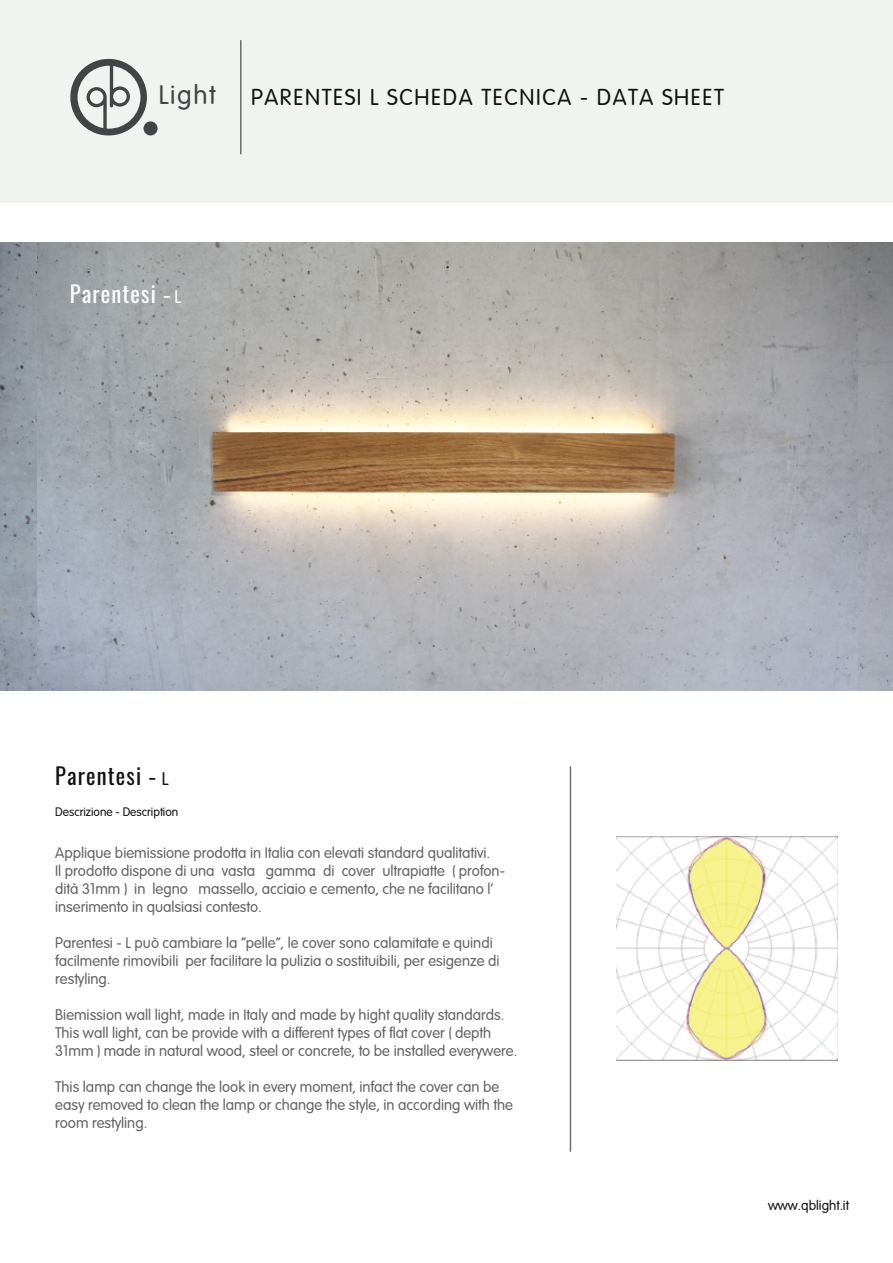
<style>
.page{position:relative;width:893px;height:1263px;background:#fff}
.page>*{position:absolute;margin:0;border:0;box-sizing:border-box;transform-origin:0 0}
.t1{font:26.25px "Arial Rounded";letter-spacing:.065em;color:#434445}
.t2{font:22.5px "Arial Rounded";letter-spacing:.075em;color:#131212}
.t3{font:22.5px "Oswald";letter-spacing:.05em;color:#fff}
.t4{font:22.5px "Oswald";letter-spacing:.05em;color:#131212}
.t5{font:15px/18px "Arial Rounded";color:#626363}
.t6{font:13.5px "Arial Rounded";color:#131212}
.t7{font:12px "Arial Rounded";color:#131212}
.s1{font-family:"Arial Rounded"}
.s2{font-family:"Arial Rounded";font-size:18px}
</style>
<div class="page">
<div style="left:0;top:0;width:893px;height:202px;background:#f1f3f1"></div>
<img style="left:0;top:242px;width:893px;height:449px">
<img style="left:38px;top:242px;width:819px;height:449px">
<hr style="left:240px;top:41px;width:2px;height:113px;background:#6c6d70">
<svg style="left:70px;top:59px;width:77px;height:76px"></svg>
<div style="left:144px;top:121px;width:14px;height:14px;background:#434445;border-radius:50%"></div>
<img style="left:616px;top:836px;width:222px;height:224px">
<hr style="left:570px;top:767px;width:1px;height:384px;background:#6c6d70">
<h1 class="t1" style="left:159px;top:76px;width:58px">Light</h1>
<h2 class="t2" style="left:251px;top:80px;width:474px">PARENTESI L SCHEDA TECNICA - DATA SHEET</h2>
<h2 class="t3" style="left:70px;top:274px;width:113px">Parentesi <span class="s1">-</span><span class="s2">L</span></h2>
<h2 class="t4" style="left:55px;top:756px;width:115px">Parentesi <span class="s1">-</span> <span class="s2">L</span></h2>
<p class="t7" style="left:55px;top:803px;width:124px">Descrizione - Description</p>
<p class="t5" style="left:55px;top:842px;width:451px">Applique biemissione prodotta in Italia con elevati standard qualitativi.<br>Il prodotto dispone di una vasta gamma di cover ultrapiatte ( profon&shy;dità 31mm ) in legno massello, acciaio e cemento, che ne facilitano l’ inserimento in qualsiasi contesto.</p>
<p class="t5" style="left:55px;top:932px;width:446px">Parentesi - L può cambiare la “pelle”, le cover sono calamitate e quindi facilmente rimovibili per facilitare la pulizia o sostituibili, per esigenze di restyling.</p>
<p class="t5" style="left:55px;top:1004px;width:464px">Biemission wall light, made in Italy and made by hight quality standards.<br>This wall light, can be provide with a different types of flat cover ( depth<br>31mm ) made in natural wood, steel or concrete, to be installed everywere.</p>
<p class="t5" style="left:55px;top:1076px;width:459px">This lamp can change the look in every moment, infact the cover can be easy removed to clean the lamp or change the style, in according with the room restyling.</p>
<p class="t6" style="left:768px;top:1195px;width:82px">www.qblight.it</p>
</div>
